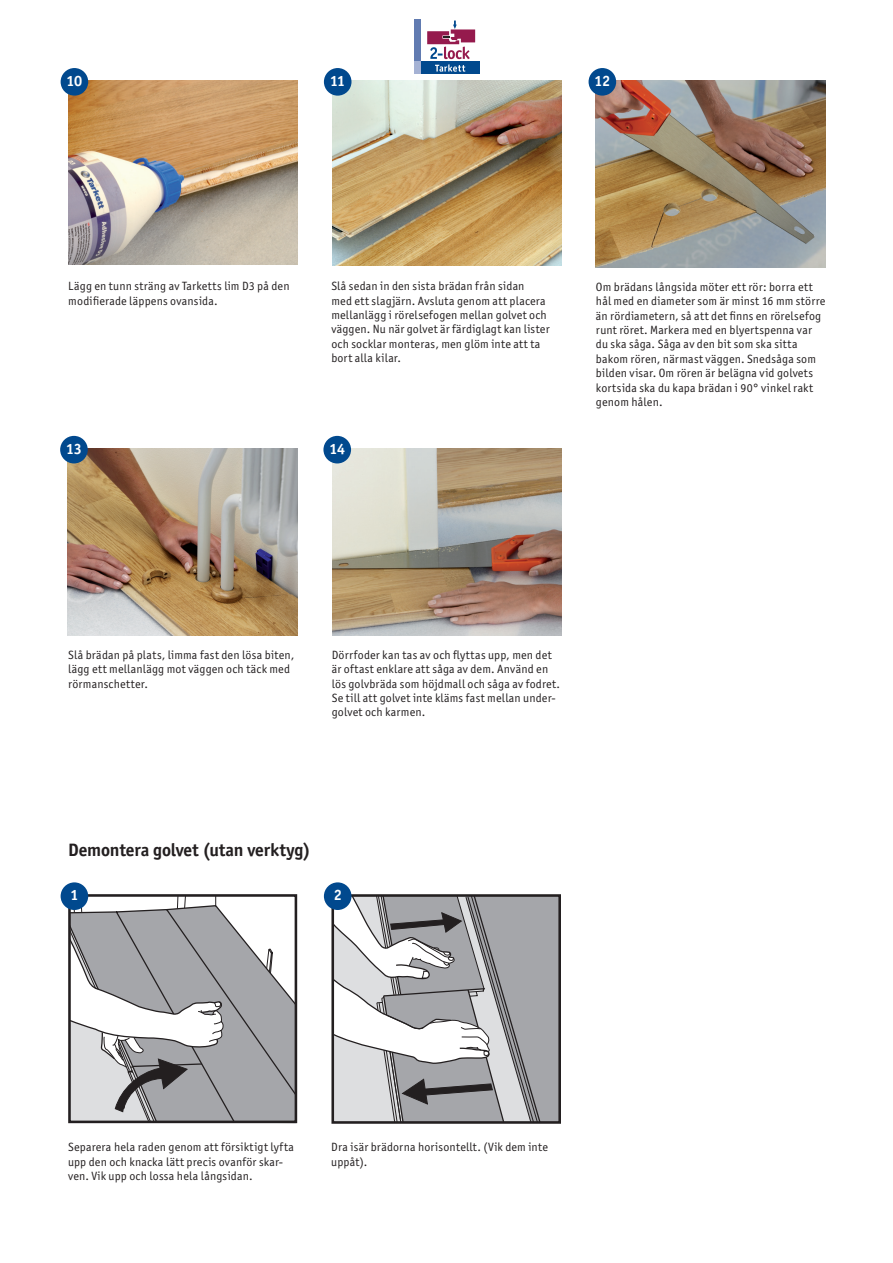
<style>
.page{position:relative;width:893px;height:1263px;background:#fff}
.page>*{position:absolute;margin:0;border:0;box-sizing:border-box;transform-origin:0 0}
.t1{font:700 18px "Officina San ITC";letter-spacing:-.005em;color:#231f20}
.t2{font:700 15px "Officina San ITC";letter-spacing:-.035em;color:#fff}
.t3{font:12px/14.4px "Officina San ITC";letter-spacing:.015em;color:#231f20}
</style>
<div class="page">
<img style="left:68px;top:449px;width:229px;height:187px">
<img style="left:332px;top:449px;width:230px;height:187px">
<img style="left:332px;top:81px;width:230px;height:185px">
<img style="left:68px;top:81px;width:230px;height:184px">
<img style="left:596px;top:81px;width:230px;height:187px">
<svg style="left:273px;top:975px;width:20px;height:144px;background:#a9a9ad"></svg>
<div style="left:68px;top:894px;width:229px;height:229px;border:3px solid #231f20"></div>
<svg style="left:68px;top:894px;width:205px;height:230px"></svg>
<svg style="left:331px;top:894px;width:229px;height:230px"></svg>
<div style="left:589px;top:68px;width:27px;height:28px;background:#01498e;border-radius:50%"></div>
<div style="left:61px;top:882px;width:27px;height:28px;background:#01498e;border-radius:50%"></div>
<div style="left:61px;top:68px;width:27px;height:28px;background:#01498e;border-radius:50%"></div>
<div style="left:60px;top:436px;width:28px;height:27px;background:#01498e;border-radius:50%"></div>
<div style="left:324px;top:882px;width:27px;height:28px;background:#01498e;border-radius:50%"></div>
<div style="left:324px;top:68px;width:27px;height:28px;background:#01498e;border-radius:50%"></div>
<div style="left:323px;top:436px;width:28px;height:27px;background:#01498e;border-radius:50%"></div>
<div style="left:421px;top:62px;width:59px;height:12px;background:#01498e"></div>
<div style="left:414px;top:19px;width:7px;height:43px;background:#617bb1"></div>
<div style="left:414px;top:62px;width:7px;height:12px;background:#a5b2d4"></div>
<svg style="left:427px;top:21px;width:48px;height:51px"></svg>
<p class="t2" style="left:67px;top:72px;width:17px">10</p>
<p class="t2" style="left:330px;top:72px;width:17px">11</p>
<p class="t2" style="left:595px;top:72px;width:17px">12</p>
<p class="t3" style="left:68px;top:279px;width:223px">Lägg en tunn sträng av Tarketts lim D3 på den modifierade läppens ovansida.</p>
<p class="t2" style="left:66px;top:439px;width:17px">13</p>
<p class="t3" style="left:331px;top:279px;width:220px">Slå sedan in den sista brädan från sidan<br>med ett slagjärn. Avsluta genom att placera mellanlägg i rörelsefogen mellan golvet och väggen. Nu när golvet är färdiglagt kan lister och socklar monteras, men glöm inte att ta bort alla kilar.</p>
<p class="t2" style="left:329px;top:439px;width:17px">14</p>
<p class="t3" style="left:596px;top:280px;width:231px">Om brädans långsida möter ett rör: borra ett hål med en diameter som är minst 16 mm större än rördiametern, så att det finns en rörelsefog runt röret. Markera med en blyertspenna var du ska såga. Såga av den bit som ska sitta bakom rören, närmast väggen. Snedsåga som bilden visar. Om rören är belägna vid golvets kortsida ska du kapa brädan i 90° vinkel rakt genom hålen.</p>
<p class="t3" style="left:68px;top:647px;width:228px">Slå brädan på plats, limma fast den lösa biten, lägg ett mellanlägg mot väggen och täck med rörmanschetter.</p>
<p class="t3" style="left:332px;top:647px;width:230px">Dörrfoder kan tas av och flyttas upp, men det är oftast enklare att såga av dem. Använd en lös golvbräda som höjdmall och såga av fodret.<br>Se till att golvet inte kläms fast mellan under&shy;golvet och karmen.</p>
<h1 class="t1" style="left:68px;top:839px;width:244px">Demontera golvet (utan verktyg)</h1>
<p class="t2" style="left:70px;top:886px;width:10px">1</p>
<p class="t2" style="left:334px;top:886px;width:10px">2</p>
<p class="t3" style="left:68px;top:1140px;width:228px">Separera hela raden genom att försiktigt lyfta upp den och knacka lätt precis ovanför skar&shy;ven. Vik upp och lossa hela långsidan.</p>
<p class="t3" style="left:331px;top:1140px;width:218px">Dra isär brädorna horisontellt. (Vik dem inte uppåt).</p>
</div>
